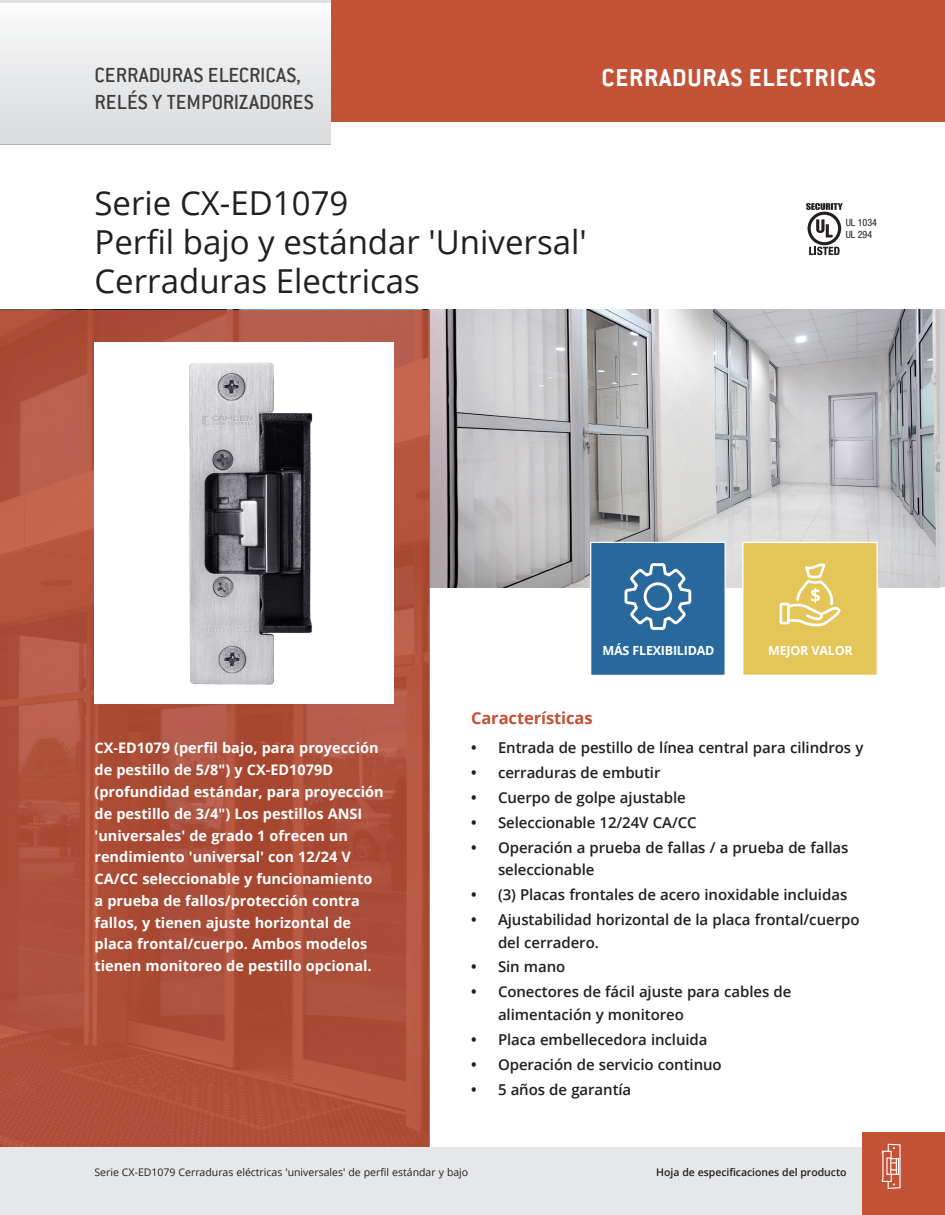
<style>
.page{position:relative;width:945px;height:1215px;background:#fff}
.page>*{position:absolute;margin:0;border:0;box-sizing:border-box;transform-origin:0 0}
.t1{font:33px "Open Sans";color:#231f20}
.N-SS-H_Top_page{font:700 27px "Conduit ITC";letter-spacing:.03em;color:#fff}
.H-SS-Categories{font:500 22.5px "Conduit ITC";color:#3e3e3f}
._2018-FeatureBullets-V1{font:700 16.5px "Open Sans";letter-spacing:-.005em;color:#c45237}
.t2{font:600 15px/22.5px "Open Sans";letter-spacing:-.005em;color:#231f20}
.t3{font:700 14.55px/21.8px "Open Sans";color:#fff}
.Body{font:700 12.6px "Open Sans";letter-spacing:-.02em;color:#fff}
.feature_bullets_v1{font:10.5px "Open Sans";color:#231f20}
.feature_bullets_v1-2{font:600 10.5px "Open Sans";letter-spacing:-.005em;color:#231f20}
.t4{font:condensed 10.05px/12px "Helvetica Neue";color:#231f20}
.s1{font-weight:700;font-stretch:condensed}
</style>
<div class="page">
<img style="left:430px;top:310px;width:509px;height:277px">
<svg style="left:0;top:310px;width:430px;height:838px;background:#b0513c"></svg>
<div style="left:94px;top:342px;width:300px;height:362px;background:#fff"></div>
<div style="left:743px;top:542px;width:134px;height:133px;background:#e4c558"></div>
<svg style="left:786px;top:564px;width:55px;height:63px"></svg>
<div style="left:779px;top:603px;width:11px;height:21px;border:3px solid #fff"></div>
<div style="left:742px;top:542px;width:136px;height:134px;border:1px solid #fff"></div>
<div style="left:590px;top:542px;width:136px;height:134px;background:#28689c;border:1px solid #fff"></div>
<svg style="left:624px;top:563px;width:68px;height:67px"></svg>
<img style="left:189px;top:362px;width:124px;height:323px">
<svg style="left:806px;top:203px;width:37px;height:52px"></svg>
<div style="left:32px;top:0;width:913px;height:121px;background:#c45237"></div>
<img style="left:0;top:0;width:331px;height:144px">
<div style="left:0;top:1148px;width:945px;height:67px;background:#e6e7e9"></div>
<div style="left:862px;top:1132px;width:83px;height:83px;background:#c45237"></div>
<svg style="left:881px;top:1143px;width:20px;height:46px"></svg>
<p class="H-SS-Categories" style="left:94px;top:62px;width:208px">CERRADURAS ELECRICAS,</p>
<p class="N-SS-H_Top_page" style="left:602px;top:62px;width:276px">CERRADURAS ELECTRICAS</p>
<p class="H-SS-Categories" style="left:94px;top:89px;width:221px">RELÉS Y TEMPORIZADORES</p>
<p class="t1" style="left:94px;top:180px;width:255px">Serie CX-ED1079</p>
<p class="t1" style="left:94px;top:219px;width:494px">Perfil bajo y estándar 'Universal'</p>
<p class="t1" style="left:94px;top:258px;width:327px">Cerraduras Electricas</p>
<p class="t4" style="left:846px;top:217px;width:33px">UL 1034<br>UL 294</p>
<p class="Body" style="left:603px;top:642px;width:113px">MÁS FLEXIBILIDAD</p>
<p class="Body" style="left:768px;top:642px;width:86px">MEJOR VALOR</p>
<p class="t3" style="left:94px;top:737px;width:291px">CX-ED1079 (perfil bajo, para proyección de pestillo de 5/8") y CX-ED1079D (profundidad estándar, para proyección de pestillo de 3/4") Los pestillos ANSI 'universales' de grado 1 ofrecen un rendimiento 'universal' con 12/24 V CA/CC seleccionable y funcionamiento a prueba de fallos/protección contra fallos, y tienen ajuste horizontal de placa frontal/cuerpo. Ambos modelos tienen monitoreo de pestillo opcional.</p>
<p class="_2018-FeatureBullets-V1" style="left:471px;top:706px;width:123px">Características</p>
<p class="t2" style="left:471px;top:736px;width:394px"><span class="s1">•</span> Entrada de pestillo de línea central para cilindros y</p>
<p class="t2" style="left:471px;top:761px;width:191px"><span class="s1">•</span> cerraduras de embutir</p>
<p class="t2" style="left:471px;top:786px;width:216px"><span class="s1">•</span> Cuerpo de golpe ajustable</p>
<p class="t2" style="left:471px;top:811px;width:227px"><span class="s1">•</span> Seleccionable 12/24V CA/CC</p>
<p class="t2" style="left:498px;top:836px;width:352px;text-indent:-27px"><span class="s1">•</span> Operación a prueba de fallas / a prueba de fallas seleccionable</p>
<p class="t2" style="left:471px;top:883px;width:378px"><span class="s1">•</span> (3) Placas frontales de acero inoxidable incluidas</p>
<p class="t2" style="left:498px;top:908px;width:363px;text-indent:-27px"><span class="s1">•</span> Ajustabilidad horizontal de la placa frontal/cuerpo del cerradero.</p>
<p class="t2" style="left:471px;top:955px;width:96px"><span class="s1">•</span> Sin mano</p>
<p class="t2" style="left:498px;top:980px;width:295px;text-indent:-27px"><span class="s1">•</span> Conectores de fácil ajuste para cables de alimentación y monitoreo</p>
<p class="t2" style="left:471px;top:1028px;width:238px"><span class="s1">•</span> Placa embellecedora incluida</p>
<p class="t2" style="left:471px;top:1053px;width:252px"><span class="s1">•</span> Operación de servicio continuo</p>
<p class="t2" style="left:471px;top:1078px;width:162px"><span class="s1">•</span> 5 años de garantía</p>
<p class="feature_bullets_v1" style="left:94px;top:1165px;width:375px">Serie CX-ED1079 Cerraduras eléctricas 'universales' de perfil estándar y bajo</p>
<p class="feature_bullets_v1-2" style="left:656px;top:1165px;width:192px">Hoja de especificaciones del producto</p>
</div>
